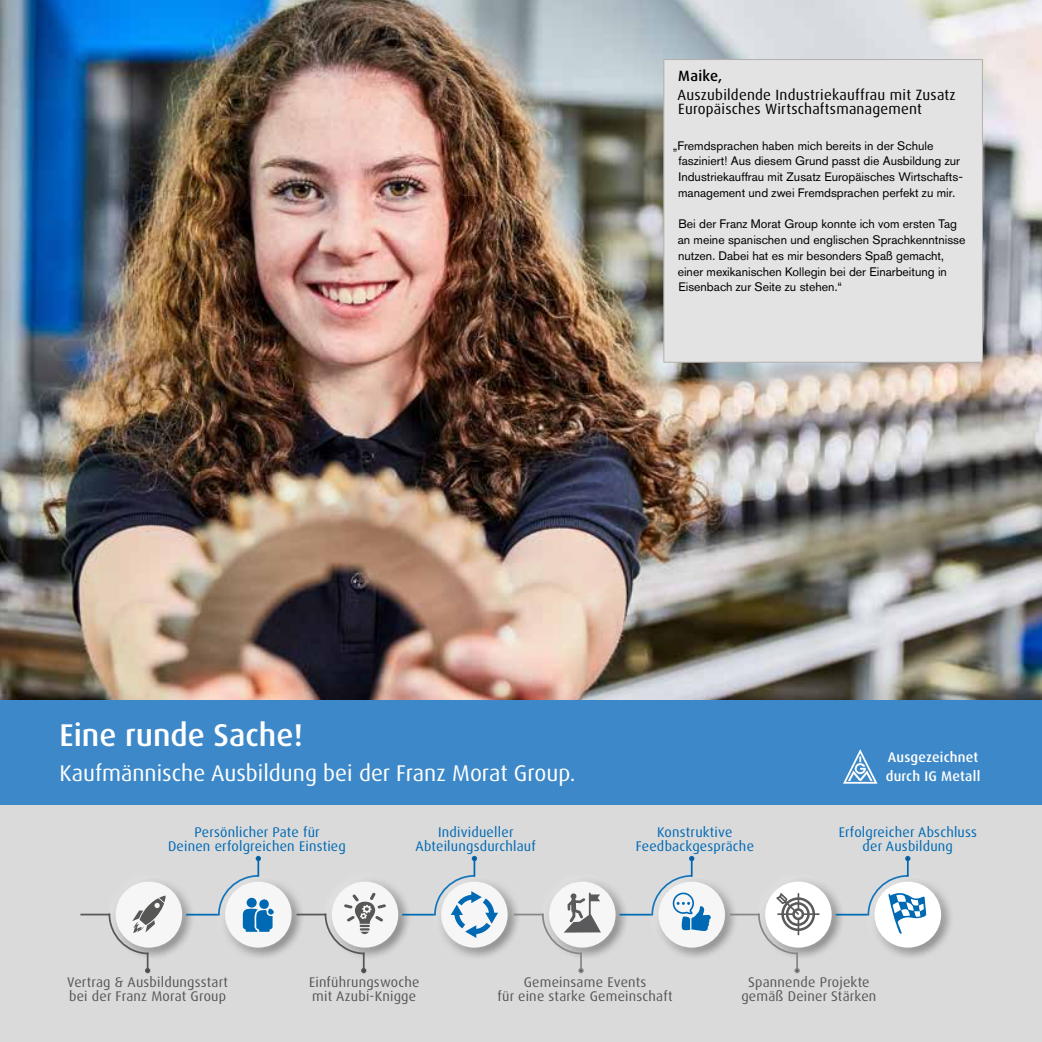
<style>
.page{position:relative;width:1042px;height:1042px;background:#fff}
.page>*{position:absolute;margin:0;border:0;box-sizing:border-box;transform-origin:0 0}
.t1{font:500 31.5px "Dax OT";color:#fff}
.t2{font:22.75px "Dax OT";color:#fff}
.t3{font:14.88px/14px "Dax OT";letter-spacing:.015em;color:#000}
.t4{font:500 14.88px "Dax OT";letter-spacing:.015em;color:#000}
.t5{font:14px/14px "Dax OT";letter-spacing:.015em;color:#575756}
.t6{font:14px/14px "Dax OT";letter-spacing:.015em;color:#0069b4;text-align:center}
.t7{font:500 14px/18.9px "Dax OT";letter-spacing:.015em;color:#fff}
.t8{font:12.25px/15.8px "Akzidenz Grotesk Pro";color:#000}
</style>
<div class="page">
<div style="left:0;top:782px;width:1042px;height:260px;background:#dadada"></div>
<img style="left:0;top:0;width:1042px;height:700px">
<div style="left:0;top:700px;width:1042px;height:105px;background:#3d88c8"></div>
<div style="left:663px;top:59px;width:320px;height:304px;background:#e3e3e3;border:1px solid #b2afad"></div>
<svg style="left:843px;top:749px;width:34px;height:34px"></svg>
<div style="left:105px;top:871px;width:88px;height:87px;background:#fff;opacity:.75"></div>
<div style="left:116px;top:881px;width:66px;height:66px;background:#f6f6f6;border-radius:50%"></div>
<hr style="left:80px;top:913px;width:30px;height:2px;background:#575756">
<hr style="left:186px;top:914px;width:34px;height:1px;background:#0069b4">
<div style="left:214px;top:871px;width:88px;height:87px;background:#fff;opacity:.75"></div>
<div style="left:225px;top:881px;width:67px;height:66px;background:#f6f6f6;border-radius:50%"></div>
<div style="left:321px;top:871px;width:88px;height:87px;background:#fff;opacity:.75"></div>
<div style="left:332px;top:881px;width:66px;height:66px;background:#f6f6f6;border-radius:50%"></div>
<hr style="left:296px;top:913px;width:30px;height:2px;background:#575756">
<hr style="left:402px;top:914px;width:34px;height:1px;background:#0069b4">
<div style="left:430px;top:871px;width:88px;height:87px;background:#fff;opacity:.75"></div>
<div style="left:441px;top:881px;width:67px;height:66px;background:#f6f6f6;border-radius:50%"></div>
<div style="left:538px;top:871px;width:88px;height:87px;background:#fff;opacity:.75"></div>
<div style="left:549px;top:881px;width:66px;height:66px;background:#f6f6f6;border-radius:50%"></div>
<hr style="left:514px;top:913px;width:29px;height:2px;background:#878787">
<hr style="left:619px;top:914px;width:34px;height:1px;background:#0069b4">
<div style="left:647px;top:871px;width:89px;height:87px;background:#fff;opacity:.75"></div>
<div style="left:658px;top:881px;width:67px;height:66px;background:#f6f6f6;border-radius:50%"></div>
<div style="left:754px;top:871px;width:88px;height:87px;background:#fff;opacity:.75"></div>
<div style="left:765px;top:881px;width:66px;height:66px;background:#fff;border-radius:50%"></div>
<hr style="left:730px;top:913px;width:30px;height:2px;background:#878787">
<hr style="left:835px;top:914px;width:34px;height:1px;background:#0069b4">
<div style="left:864px;top:871px;width:88px;height:87px;background:#fff;opacity:.75"></div>
<div style="left:874px;top:881px;width:67px;height:66px;background:#fff;border-radius:50%"></div>
<svg style="left:108px;top:895px;width:58px;height:78px"></svg>
<svg style="left:324px;top:892px;width:62px;height:81px"></svg>
<svg style="left:541px;top:892px;width:60px;height:81px"></svg>
<svg style="left:866px;top:856px;width:60px;height:78px"></svg>
<svg style="left:217px;top:856px;width:56px;height:76px"></svg>
<div style="left:247px;top:898px;width:10px;height:9px;background:#0069b4;border-radius:50%"></div>
<div style="left:259px;top:899px;width:10px;height:10px;background:#0069b4;border-radius:50%"></div>
<svg style="left:268px;top:908px;width:6px;height:7px"></svg>
<svg style="left:650px;top:856px;width:61px;height:75px"></svg>
<svg style="left:757px;top:893px;width:62px;height:80px"></svg>
<svg style="left:433px;top:856px;width:65px;height:82px"></svg>
<p class="t4" style="left:678px;top:67px;width:46px">Maike,</p>
<p class="t3" style="left:677px;top:88px;width:280px">Auszubildende Industriekauffrau mit Zusatz<br>Europäisches Wirtschaftsmanagement</p>
<p class="t8" style="left:678px;top:137px;width:286px;text-indent:-5px">„Fremdsprachen haben mich bereits in der Schule fasziniert! Aus diesem Grund passt die Ausbildung zur Industriekauffrau mit Zusatz Europäisches Wirtschafts&shy;management und zwei Fremdsprachen perfekt zu mir.</p>
<p class="t8" style="left:678px;top:216px;width:289px">Bei der Franz Morat Group konnte ich vom ersten Tag an meine spanischen und englischen Sprachkenntnisse nutzen. Dabei hat es mir besonders Spaß gemacht, einer mexikanischen Kollegin bei der Einarbeitung in Eisenbach zur Seite zu stehen.“</p>
<h1 class="t1" style="left:60px;top:715px;width:245px">Eine runde Sache!</h1>
<h2 class="t2" style="left:60px;top:759px;width:517px">Kaufmännische Ausbildung bei der Franz Morat Group.</h2>
<p class="t6" style="left:168px;top:825px;width:179px">Persönlicher Pate für<br>Deinen erfolgreichen Einstieg</p>
<p class="t6" style="left:415px;top:825px;width:122px">Individueller<br>Abteilungsdurchlauf</p>
<p class="t6" style="left:636px;top:825px;width:120px">Konstruktive<br>Feedbackgespräche</p>
<p class="t7" style="left:886px;top:748px;width:96px">Ausgezeichnet durch IG Metall</p>
<p class="t6" style="left:838px;top:825px;width:140px">Erfolgreicher Abschluss der Ausbildung</p>
<p class="t5" style="left:67px;top:975px;width:162px">Vertrag &amp; Ausbildungsstart bei der Franz Morat Group</p>
<p class="t5" style="left:309px;top:975px;width:112px">Einführungswoche mit Azubi-Knigge</p>
<p class="t5" style="left:497px;top:975px;width:176px;text-align:center">Gemeinsame Events<br>für eine starke Gemeinschaft</p>
<p class="t5" style="left:741px;top:975px;width:137px;text-align:center">Spannende Projekte gemäß Deiner Stärken</p>
</div>
